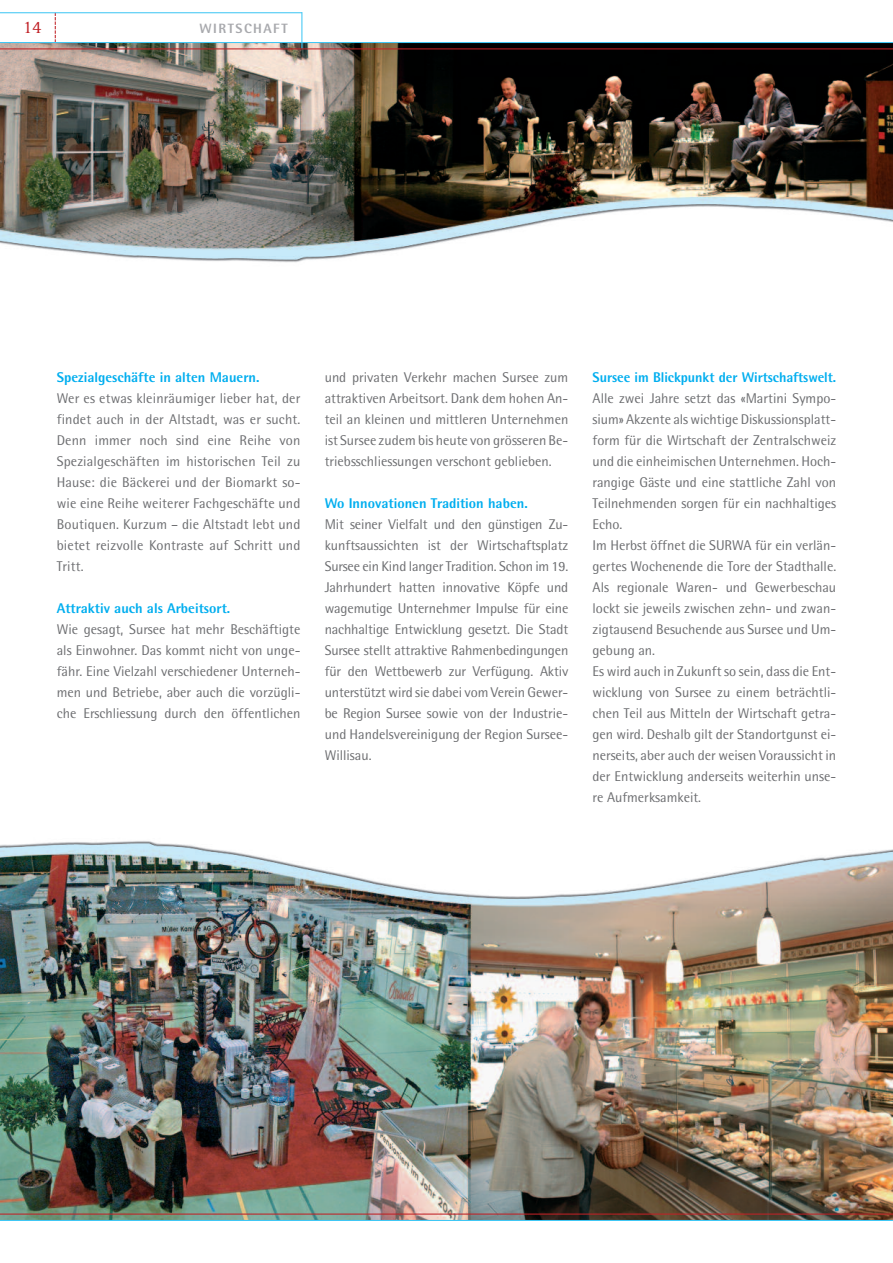
<style>
.page{position:relative;width:893px;height:1263px;background:#fff}
.page>*{position:absolute;margin:0;border:0;box-sizing:border-box;transform-origin:0 0}
.t1{font:18px "AT Rotis Serif";color:#c02126}
.t2{font:14.1px/21px "Rotis Semi Sans";color:#6c6d70;text-align:justify}
.t3{font:800 14.1px "Rotis Semi Sans";color:#00aeef}
.t4{font:800 13.5px "Rotis Semi Sans";letter-spacing:.11em;color:#a8a9ad}
</style>
<div class="page">
<img style="left:0;top:43px;width:893px;height:1177px">
<svg style="left:55px;top:13px;width:1px;height:29px"></svg>
<hr style="left:301px;top:12px;width:1px;height:37px;background:#40c7f4">
<hr style="left:0;top:48px;width:893px;height:1px;background:#c02126">
<hr style="left:0;top:42px;width:893px;height:1px;background:#40c7f4">
<hr style="left:0;top:12px;width:302px;height:1px;background:#40c7f4">
<hr style="left:0;top:1220px;width:893px;height:1px;background:#40c7f4">
<hr style="left:0;top:1213px;width:893px;height:1px;background:#c02126">
<p class="t1" style="left:23px;top:21px;width:20px">14</p>
<p class="t4" style="left:199px;top:24px;width:90px">WIRTSCHAFT</p>
<p class="t3" style="left:57px;top:373px;width:204px">Spezialgeschäfte in alten Mauern.</p>
<p class="t2" style="left:57px;top:389px;width:245px">Wer es etwas kleinräumiger lieber hat, der findet auch in der Altstadt, was er sucht.<br>Denn immer noch sind eine Reihe von Spezialgeschäften im historischen Teil zu Hause: die Bäckerei und der Biomarkt so&shy;wie eine Reihe weiterer Fachgeschäfte und Boutiquen. Kurzum – die Altstadt lebt und bietet reizvolle Kontraste auf Schritt und Tritt.</p>
<p class="t3" style="left:57px;top:604px;width:175px">Attraktiv auch als Arbeitsort.</p>
<p class="t2" style="left:57px;top:620px;width:245px">Wie gesagt, Sursee hat mehr Beschäftigte als Einwohner. Das kommt nicht von unge&shy;fähr. Eine Vielzahl verschiedener Unterneh&shy;men und Betriebe, aber auch die vorzügli&shy;che Erschliessung durch den öffentlichen</p>
<p class="t2" style="left:325px;top:368px;width:245px">und privaten Verkehr machen Sursee zum attraktiven Arbeitsort. Dank dem hohen An&shy;teil an kleinen und mittleren Unternehmen ist Sursee zudem bis heute von grösseren Be&shy;triebsschliessungen verschont geblieben.</p>
<p class="t3" style="left:325px;top:499px;width:205px">Wo Innovationen Tradition haben.</p>
<p class="t2" style="left:325px;top:515px;width:245px">Mit seiner Vielfalt und den günstigen Zu&shy;kunftsaussichten ist der Wirtschaftsplatz Sursee ein Kind langer Tradition. Schon im 19.<br>Jahrhundert hatten innovative Köpfe und wagemutige Unternehmer Impulse für eine nachhaltige Entwicklung gesetzt. Die Stadt Sursee stellt attraktive Rahmenbedingungen für den Wettbewerb zur Verfügung. Aktiv unterstützt wird sie dabei vom Verein Gewer&shy;be Region Sursee sowie von der Industrie&shy;und Handelsvereinigung der Region Sursee-Willisau.</p>
<p class="t3" style="left:593px;top:373px;width:245px">Sursee im Blickpunkt der Wirtschaftswelt.</p>
<p class="t2" style="left:593px;top:389px;width:245px;text-align:left">Alle zwei Jahre setzt das «Martini Sympo&shy;sium» Akzente als wichtige Diskussionsplatt&shy;form für die Wirtschaft der Zentralschweiz und die einheimischen Unternehmen. Hoch&shy;rangige Gäste und eine stattliche Zahl von Teilnehmenden sorgen für ein nachhaltiges Echo.<br>Im Herbst öffnet die SURWA für ein verlän&shy;gertes Wochenende die Tore der Stadthalle.<br>Als regionale Waren- und Gewerbeschau lockt sie jeweils zwischen zehn- und zwan&shy;zigtausend Besuchende aus Sursee und Um&shy;gebung an.<br>Es wird auch in Zukunft so sein, dass die Ent&shy;wicklung von Sursee zu einem beträchtli&shy;chen Teil aus Mitteln der Wirtschaft getra&shy;gen wird. Deshalb gilt der Standortgunst ei&shy;nerseits, aber auch der weisen Voraussicht in der Entwicklung anderseits weiterhin unse&shy;re Aufmerksamkeit.</p>
</div>
